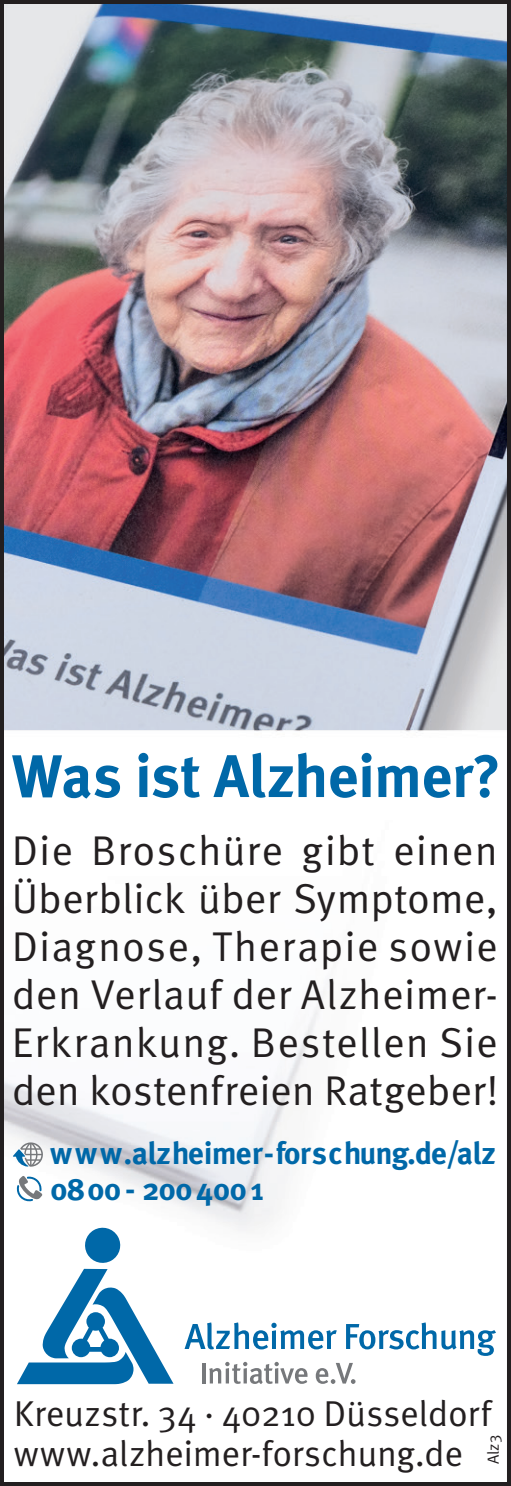
<style>
.page{position:relative;width:511px;height:1486px;background:#fff}
.page>*{position:absolute;margin:0;border:0;box-sizing:border-box;transform-origin:0 0}
.t1{font:700 60px "Meta OT";letter-spacing:-.015em;color:#0068a8}
.t2{font:41.6px/48px "Meta OT Norm";letter-spacing:.015em;color:#231f20;text-align:justify}
.t3{font:36px/40px "Meta OT Norm";letter-spacing:-.01em;color:#231f20}
.t4{font:700 31.2px/36px "Meta OT";letter-spacing:-.015em;color:#0068a8}
.t5{font:16px "Meta OT Norm";color:#231f20}
</style>
<div class="page">
<img style="left:0;top:0;width:510px;height:1485px">
<h1 class="t1" style="left:12px;top:738px;width:490px">Was ist Alzheimer?</h1>
<p class="t2" style="left:12px;top:827px;width:488px">Die Broschüre gibt einen Überblick über Symptome, Diagnose, Therapie sowie den Verlauf der Alzheimer-Erkrankung. Bestellen Sie den kostenfreien Ratgeber!</p>
<p class="t4" style="left:50px;top:1135px;width:447px">www.alzheimer-forschung.de/alz<br>0800- 2004001</p>
<p class="t3" style="left:14px;top:1393px;width:479px">Kreuzstr. 34 · 40210 Düsseldorf www.alzheimer-forschung.de</p>
<p class="t5" style="left:483px;top:1464px;width:31px;rotate:-90deg">Alz3</p>
</div>
